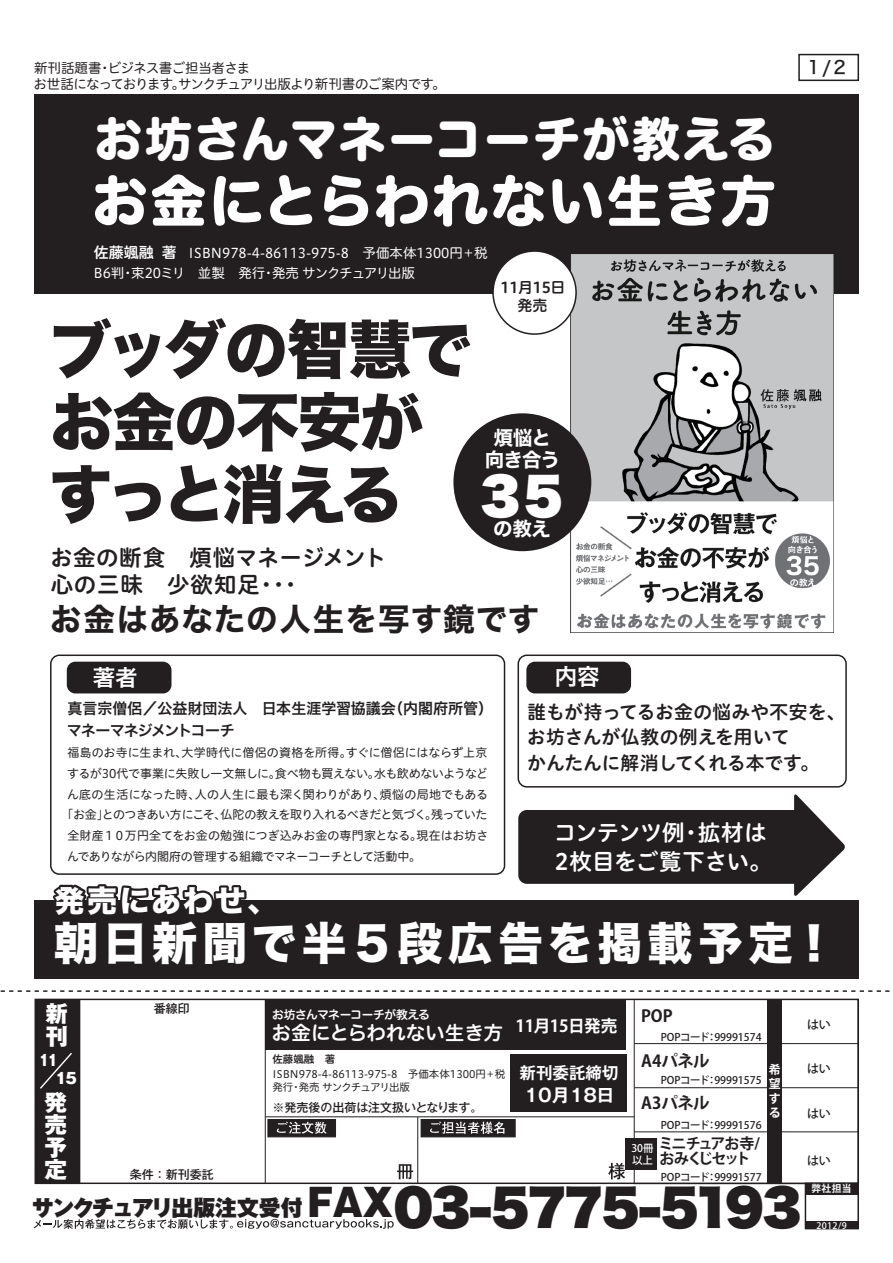
<style>
.page{position:relative;width:893px;height:1263px;background:#fff}
.page>*{position:absolute;margin:0;border:0;box-sizing:border-box;transform-origin:0 0}
.t1{font:63.45px/72.3px "Hira Kaku Std W8";letter-spacing:-.035em;color:#231f20}
.t2{font:55.2px "Hira Maru Std N W8";letter-spacing:.05em;color:#fff}
.t3{font:49.5px "Hira Kaku Std N W9";color:#fff}
.t4{font:47.4px "Hira Maru Std N W8";letter-spacing:.03em;color:#fff}
.t5{font:45px "Hira Kaku Std W8";letter-spacing:.105em;color:#fff}
.t6{font:31.65px "Hira Kaku Std W7";letter-spacing:.03em;color:#231f20}
.t7{font:30.15px "Hira Kaku Std W8";letter-spacing:.065em;color:#fff}
.t8{font:22.5px/27.3px "Hiragino UD Sans R Std W6";letter-spacing:.025em;color:#231f20}
.t9{font:22.5px/28.8px "Hiragino UD Sans R Std W6";letter-spacing:-.005em;color:#fff}
.t10{font:22.5px/22.5px "Gothic MB101 hea";color:#fff}
.t11{font:22.5px "Hiragino UD Sans F Std W6";color:#fff}
.t12{font:900 21.75px "Gothic MB101 Pr 6 N";letter-spacing:-.06em;color:#231f20}
.t13{font:19.5px/21.9px "Hira Kaku Std N W7";letter-spacing:-.03em;color:#fff;text-align:center}
.t14{font:19.2px "Hira Maru Std W6";letter-spacing:.01em;color:#fff}
.t15{font:18.75px/25.8px "Hiragino UD Sans R Std W6";color:#231f20}
.t16{font:700 18px "Gothic MB101 Pr 6 N De";color:#fff}
.t17{font:18px "Hira Kaku Std W5";color:#231f20}
.t18{font:700 16.65px "Koz Go Pro";letter-spacing:-.03em;color:#fff}
.t19{font:700 16.5px "Koz Go Pro";color:#231f20}
.t20{font:700 16.5px "Gothic MB101 Pr 6 N De";color:#fff}
.t21{font:15px/21.6px "Hira Kaku Std W6";color:#231f20}
.t22{font:700 15px/15px "Koz Go Pro";letter-spacing:-.115em;color:#231f20}
.t23{font:15px/18px "Hiragino UD Sans R Std W6";letter-spacing:-.01em;color:#231f20;text-align:center}
.t24{font:15px/18px "Gothic MB101 hea";color:#fff;scale:.9 1}
.t25{font:13.5px/16.2px "Hiragino UD Sans R Std W4";letter-spacing:-.045em;color:#231f20}
.t26{font:13.5px "Hiragino UD Sans R Std W4";color:#fff}
.t27{font:13.5px "Hiragino UD Sans R Std W4";letter-spacing:-.065em;color:#fff}
.t28{font:12px "Hiragino UD Sans R Std W4";letter-spacing:-.06em;color:#231f20}
.t29{font:12px "Hiragino UD Sans R Std W4";letter-spacing:-.02em;color:#231f20}
.t30{font:12px "Hiragino UD Sans R Std W4";letter-spacing:.005em;color:#231f20}
.t31{font:12px "Hiragino UD Sans R Std W4";letter-spacing:.01em;color:#231f20}
.t32{font:12px "Hiragino UD Sans R Std W4";color:#231f20}
.t33{font:12px "Hiragino UD Sans R Std W4";letter-spacing:-.045em;color:#231f20}
.t34{font:500 12px "Gothic MB101 Pr 6 N";color:#231f20}
.t35{font:500 12px "Koz Go Pro";letter-spacing:-.03em;color:#231f20}
.t36{font:700 12px/14.5px "Koz Go Pro";color:#fff;text-align:justify}
.t37{font:11.7px "Hira Maru Std W6";letter-spacing:-.035em;color:#fff}
.t38{font:500 10.5px "Koz Go Pro";color:#231f20}
.t39{font:10.5px/12.6px "Hiragino UD Sans R Std W4";color:#231f20}
.t40{font:10.5px "Hiragino UD Sans R Std W6";color:#231f20}
.t41{font:500 10.5px/12px "Koz Go Pro";color:#fff}
.t42{font:700 9.75px "Koz Go Pro";color:#fff}
.t43{font:500 9px "Koz Go Pro";color:#fff}
.s1{font-family:"Hiragino UD Sans R Std W6";font-size:15px}
.s2{font-size:36.75px}
.s3{font-family:"Hira Kaku Std W9";font-weight:400;font-size:48.6px}
</style>
<div class="page">
<div style="left:67px;top:662px;width:104px;height:31px;background:#231f20;border-radius:9px"></div>
<div style="left:34px;top:901px;width:824px;height:78px;background:#231f20"></div>
<div style="left:34px;top:94px;width:824px;height:199px;background:#231f20"></div>
<div style="left:511px;top:1054px;width:116px;height:58px;background:#231f20"></div>
<svg style="left:1px;top:990px;width:889px;height:2px"></svg>
<div style="left:35px;top:999px;width:45px;height:185px;background:#231f20"></div>
<hr style="left:265px;top:1000px;width:1px;height:183px;background:#231f20">
<hr style="left:417px;top:1117px;width:1px;height:66px;background:#231f20">
<svg style="left:397px;top:1164px;width:16px;height:15px"></svg>
<svg style="left:608px;top:1163px;width:17px;height:16px"></svg>
<hr style="left:265px;top:1116px;width:369px;height:1px;background:#231f20">
<div style="left:267px;top:1119px;width:69px;height:18px;background:#231f20"></div>
<svg style="left:277px;top:1121px;width:50px;height:13px"></svg>
<div style="left:421px;top:1119px;width:95px;height:18px;background:#231f20"></div>
<svg style="left:430px;top:1121px;width:74px;height:13px"></svg>
<svg style="left:38px;top:1051px;width:34px;height:39px"></svg>
<div style="left:634px;top:999px;width:224px;height:185px;border:1px solid #231f20"></div>
<hr style="left:634px;top:1131px;width:224px;height:1px;background:#231f20">
<hr style="left:634px;top:1087px;width:224px;height:1px;background:#231f20">
<hr style="left:634px;top:1043px;width:224px;height:1px;background:#231f20">
<div style="left:265px;top:999px;width:361px;height:51px;background:#231f20"></div>
<svg style="left:34px;top:1219px;width:360px;height:10px"></svg>
<div style="left:805px;top:1182px;width:54px;height:47px;border:2px solid #231f20"></div>
<div style="left:806px;top:1221px;width:53px;height:8px;background:#231f20"></div>
<div style="left:806px;top:1183px;width:53px;height:11px;background:#231f20"></div>
<div style="left:767px;top:999px;width:15px;height:184px;background:#231f20"></div>
<img style="left:571px;top:254px;width:262px;height:378px">
<div style="left:493px;top:251px;width:83px;height:83px;background:#fff;border-radius:50%"></div>
<div style="left:492px;top:250px;width:85px;height:85px;border:2px solid #231f20;border-radius:50%"></div>
<div style="left:453px;top:413px;width:138px;height:138px;background:#231f20;border-radius:50%"></div>
<div style="left:526px;top:662px;width:105px;height:31px;background:#231f20;border-radius:9px"></div>
<div style="left:518px;top:810px;width:286px;height:74px;background:#231f20;border-radius:9px"></div>
<svg style="left:47px;top:884px;width:218px;height:17px"></svg>
<div style="left:626px;top:1138px;width:31px;height:31px;background:#231f20"></div>
<div style="left:798px;top:54px;width:61px;height:27px;border:2px solid #231f20"></div>
<svg style="left:794px;top:794px;width:51px;height:102px"></svg>
<div style="left:50px;top:654px;width:455px;height:221px;border:2px solid #231f20;border-radius:9px"></div>
<div style="left:518px;top:654px;width:329px;height:134px;border:2px solid #231f20;border-radius:9px"></div>
<p class="t25" style="left:34px;top:59px;width:414px">新刊話題書・ビジネス書ご担当者さま<br>お世話になっております。サンクチュアリ出版より新刊書のご案内です。</p>
<h3 class="t4" style="left:95px;top:103px;width:682px">お坊さんマネーコーチが教える</h3>
<h2 class="t2" style="left:92px;top:158px;width:685px">お金にとらわれない生き方</h2>
<p class="t26" style="left:94px;top:243px;width:409px"><span class="s1">佐藤颯融 著</span> ISBN978-4-86113-975-8　予価本体1300円＋税　</p>
<p class="t27" style="left:94px;top:262px;width:323px">B6判・束20ミリ　並製　発行・発売 サンクチュアリ出版</p>
<h1 class="t1" style="left:48px;top:315px;width:426px">ブッダの智慧でお金の不安がすっと消える</h1>
<h3 class="t23" style="left:500px;top:278px;width:67px">11月15日発売</h3>
<h3 class="t13" style="left:485px;top:428px;width:77px">煩悩と向き合う</h3>
<h3 class="t3" style="left:480px;top:468px;width:85px">35</h3>
<h3 class="t13" style="left:493px;top:519px;width:59px">の教え</h3>
<h3 class="t8" style="left:50px;top:542px;width:338px">お金の断食　煩悩マネージメント心の三昧　少欲知足・・・</h3>
<h3 class="t6" style="left:50px;top:595px;width:491px">お金はあなたの人生を写す鏡です</h3>
<h3 class="t11" style="left:93px;top:660px;width:46px">著者</h3>
<h3 class="t11" style="left:555px;top:660px;width:46px">内容</h3>
<h3 class="t17" style="left:808px;top:54px;width:40px">1/2</h3>
<h3 class="t21" style="left:67px;top:698px;width:428px">真言宗僧侶／公益財団法人　日本生涯学習協議会（内閣府所管）マネーマネジメントコーチ</h3>
<h3 class="t15" style="left:527px;top:698px;width:320px">誰もが持ってるお金の悩みや不安を、お坊さんが仏教の例えを用いて<br>かんたんに解消してくれる本です。</h3>
<p class="t30" style="left:67px;top:744px;width:422px">福島のお寺に生まれ、大学時代に僧侶の資格を所得。すぐに僧侶にはならず上京</p>
<p class="t29" style="left:67px;top:764px;width:423px">するが30代で事業に失敗し一文無しに。食べ物も買えない。水も飲めないようなど</p>
<p class="t31" style="left:67px;top:785px;width:423px">ん底の生活になった時、人の人生に最も深く関わりがあり、煩悩の局地でもある</p>
<p class="t28" style="left:61px;top:806px;width:428px">「お金」とのつきあい方にこそ、仏陀の教えを取り入れるべきだと気づく。残っていた</p>
<p class="t32" style="left:67px;top:826px;width:422px">全財産１０万円全てをお金の勉強につぎ込みお金の専門家となる。現在はお坊さ</p>
<p class="t33" style="left:67px;top:847px;width:356px">んでありながら内閣府の管理する組織でマネーコーチとして活動中。</p>
<h3 class="t9" style="left:554px;top:817px;width:220px">コンテンツ例・拡材は<br>2枚目をご覧下さい。</h3>
<h3 class="t7" style="left:55px;top:884px;width:225px">発売にあわせ、</h3>
<h3 class="t5" style="left:53px;top:918px;width:785px">朝日新聞で半５段広告を掲載予定！</h3>
<h3 class="t10" style="left:46px;top:1000px;width:23px">新刊</h3>
<p class="t34" style="left:154px;top:999px;width:37px">番線印</p>
<p class="t37" style="left:272px;top:1005px;width:159px">お坊さんマネーコーチが教える</p>
<h3 class="t14" style="left:272px;top:1018px;width:233px">お金にとらわれない生き方</h3>
<h3 class="t18" style="left:515px;top:1015px;width:104px">11月15日発売</h3>
<h3 class="t24" style="left:56px;top:1050px;width:25px;text-indent:-16px">11<br>15</h3>
<h3 class="t20" style="left:520px;top:1059px;width:100px">新刊委託締切</h3>
<h3 class="t16" style="left:524px;top:1080px;width:91px">10月18日</h3>
<p class="t40" style="left:272px;top:1051px;width:64px">佐藤颯融　著</p>
<p class="t39" style="left:272px;top:1067px;width:234px">ISBN978-4-86113-975-8　予価本体1300円＋税発行・発売 サンクチュアリ出版</p>
<h3 class="t10" style="left:45px;top:1088px;width:24px;text-align:justify">発売予定</h3>
<p class="t34" style="left:272px;top:1097px;width:211px">※発売後の出荷は注文扱いとなります。</p>
<p class="t34" style="left:130px;top:1164px;width:85px">条件：新刊委託</p>
<h3 class="t19" style="left:641px;top:1005px;width:33px">POP</h3>
<p class="t38" style="left:661px;top:1030px;width:102px">POPコード：99991574</p>
<p class="t38" style="left:661px;top:1073px;width:102px">POPコード：99991575</p>
<p class="t38" style="left:661px;top:1118px;width:102px">POPコード：99991576</p>
<h3 class="t19" style="left:641px;top:1050px;width:70px">A4パネル</h3>
<h3 class="t19" style="left:641px;top:1093px;width:70px">A3パネル</h3>
<p class="t36" style="left:769px;top:1063px;width:13px">希望する</p>
<p class="t41" style="left:631px;top:1142px;width:24px">30冊以上</p>
<h3 class="t22" style="left:658px;top:1137px;width:103px">ミニチュアお寺/おみくじセット</h3>
<p class="t38" style="left:661px;top:1170px;width:102px">POPコード：99991577</p>
<h3 class="t12" style="left:32px;top:1189px;width:771px">サンクチュアリ出版注文受付 <span class="s2">FAX</span><span class="s3">03-5775-5193</span></h3>
<p class="t35" style="left:807px;top:1017px;width:25px">はい</p>
<p class="t35" style="left:807px;top:1061px;width:25px">はい</p>
<p class="t35" style="left:807px;top:1106px;width:25px">はい</p>
<p class="t35" style="left:807px;top:1153px;width:25px">はい</p>
<p class="t42" style="left:811px;top:1182px;width:42px">弊社担当</p>
<p class="t43" style="left:816px;top:1219px;width:32px">2012/9</p>
</div>
